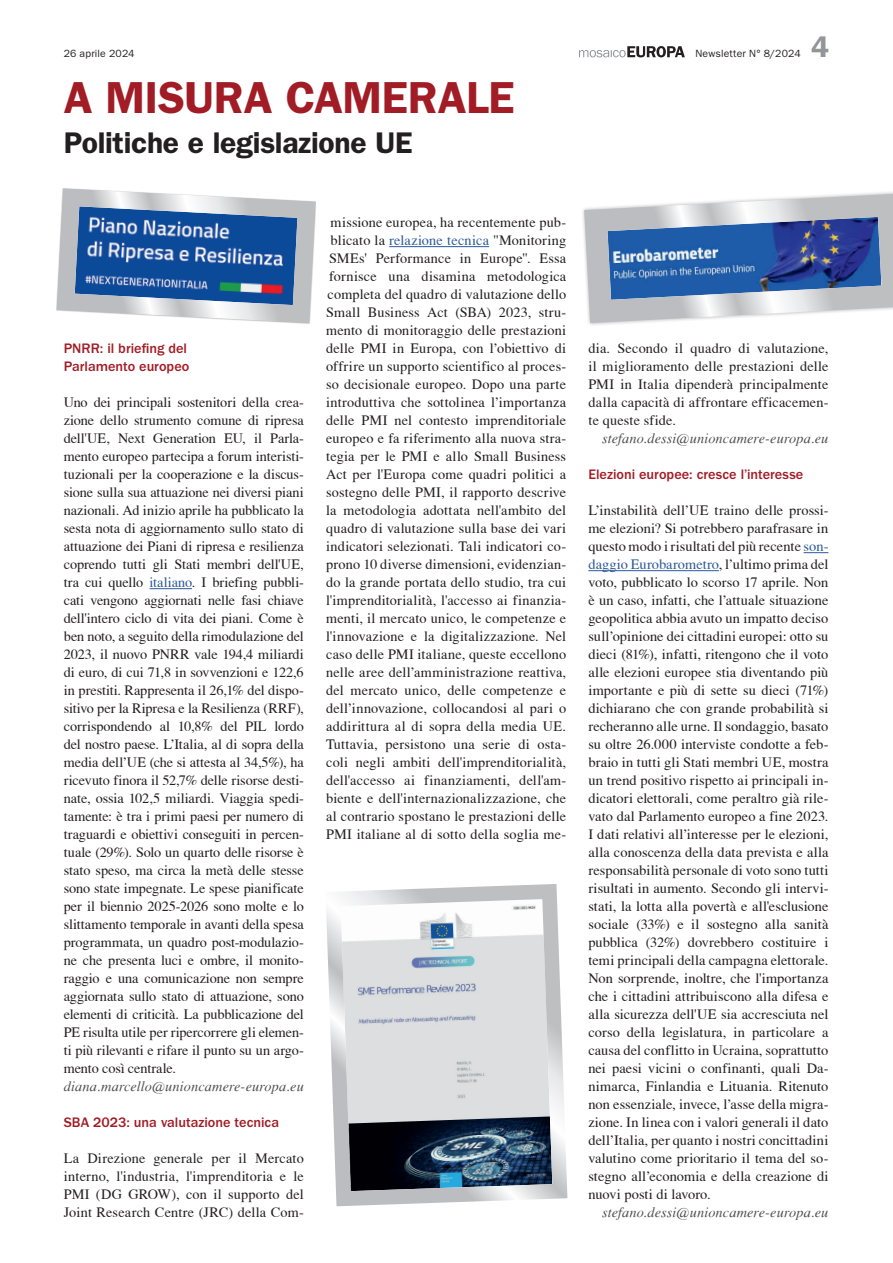
<style>
.page{position:relative;width:893px;height:1263px;background:#fff}
.page>*{position:absolute;margin:0;border:0;box-sizing:border-box;transform-origin:0 0}
.t1{font:600 45px "ITC Franklin Gothic Std";letter-spacing:-.01em;color:#a11c25}
.t2{font:600 30px "ITC Franklin Gothic Std";letter-spacing:-.01em;color:#231f20}
.t3{font:600 30px "ITC Franklin Gothic Std";color:#939598}
.t4{font:14.25px/18px "T Acc LAD";letter-spacing:.015em;color:#231f20;text-align:justify}
.t5{font:14.25px "T Acc LAD Italic";letter-spacing:.005em;color:#4b4c4d}
.t6{font:500 14.25px/18px "ITC Franklin Gothic Std";color:#a11c25}
.t7{font:10.5px "ITC Franklin Gothic Std";letter-spacing:.015em;color:#231f20}
.s1{color:#2c599a}
</style>
<div class="page">
<svg style="left:579px;top:46px;width:106px;height:11px"></svg>
<hr style="left:389px;top:246px;width:100px;height:1px;background:#2c599a">
<hr style="left:150px;top:588px;width:42px;height:1px;background:#2c599a">
<svg style="left:804px;top:552px;width:24px;height:1px"></svg>
<hr style="left:588px;top:570px;width:131px;height:1px;background:#2c599a">
<svg style="left:583px;top:192px;width:310px;height:133px"></svg>
<svg style="left:326px;top:884px;width:242px;height:323px"></svg>
<svg style="left:56px;top:188px;width:260px;height:136px"></svg>
<p class="t7" style="left:64px;top:48px;width:72px">26 aprile 2024</p>
<p class="t7" style="left:695px;top:48px;width:107px">Newsletter N° 8/2024</p>
<h1 class="t1" style="left:64px;top:71px;width:452px">A MISURA CAMERALE</h1>
<h2 class="t2" style="left:64px;top:125px;width:350px">Politiche e legislazione UE</h2>
<h2 class="t3" style="left:811px;top:29px;width:19px">4</h2>
<p class="t6" style="left:64px;top:339px;width:127px">PNRR: il briefing del<br>Parlamento europeo</p>
<p class="t4" style="left:64px;top:393px;width:242px">Uno dei principali sostenitori della crea&shy;zione dello strumento comune di ripresa dell'UE, Next Generation EU, il Parla&shy;mento europeo partecipa a forum interisti&shy;tuzionali per la cooperazione e la discus&shy;sione sulla sua attuazione nei diversi piani nazionali. Ad inizio aprile ha pubblicato la sesta nota di aggiornamento sullo stato di attuazione dei Piani di ripresa e resilienza coprendo tutti gli Stati membri dell'UE, tra cui quello <span class="s1">italiano</span>. I briefing pubbli&shy;cati vengono aggiornati nelle fasi chiave dell'intero ciclo di vita dei piani. Come è ben noto, a seguito della rimodulazione del 2023, il nuovo PNRR vale 194,4 miliardi di euro, di cui 71,8 in sovvenzioni e 122,6 in prestiti. Rappresenta il 26,1% del dispo&shy;sitivo per la Ripresa e la Resilienza (RRF), corrispondendo al 10,8% del PIL lordo del nostro paese. L’Italia, al di sopra della media dell’UE (che si attesta al 34,5%), ha ricevuto finora il 52,7% delle risorse desti&shy;nate, ossia 102,5 miliardi. Viaggia spedi&shy;tamente: è tra i primi paesi per numero di traguardi e obiettivi conseguiti in percen&shy;tuale (29%). Solo un quarto delle risorse è stato speso, ma circa la metà delle stesse sono state impegnate. Le spese pianificate per il biennio 2025-2026 sono molte e lo slittamento temporale in avanti della spesa programmata, un quadro post-modulazio&shy;ne che presenta luci e ombre, il monito&shy;raggio e una comunicazione non sempre aggiornata sullo stato di attuazione, sono elementi di criticità. La pubblicazione del PE risulta utile per ripercorrere gli elemen&shy;ti più rilevanti e rifare il punto su un argo&shy;mento così centrale.</p>
<p class="t5" style="left:64px;top:1078px;width:241px">diana.marcello@unioncamere-europa.eu</p>
<p class="t6" style="left:64px;top:1113px;width:217px">SBA 2023: una valutazione tecnica</p>
<p class="t4" style="left:64px;top:1149px;width:242px">La Direzione generale per il Mercato interno, l'industria, l'imprenditoria e le PMI (DG GROW), con il supporto del Joint Research Centre (JRC) della Com-</p>
<p class="t4" style="left:326px;top:213px;width:242px;text-align:center">missione europea, ha recentemente pub&shy;blicato la <span class="s1">relazione tecnica</span> "Monitoring SMEs' Performance in Europe". Essa fornisce una disamina metodologica completa del quadro di valutazione dello Small Business Act (SBA) 2023, stru&shy;mento di monitoraggio delle prestazioni delle PMI in Europa, con l’obiettivo di offrire un supporto scientifico al proces&shy;so decisionale europeo. Dopo una parte introduttiva che sottolinea l’importanza delle PMI nel contesto imprenditoriale europeo e fa riferimento alla nuova stra&shy;tegia per le PMI e allo Small Business Act per l'Europa come quadri politici a sostegno delle PMI, il rapporto descrive la metodologia adottata nell'ambito del quadro di valutazione sulla base dei vari indicatori selezionati. Tali indicatori co&shy;prono 10 diverse dimensioni, evidenzian&shy;do la grande portata dello studio, tra cui l'imprenditorialità, l'accesso ai finanzia&shy;menti, il mercato unico, le competenze e l'innovazione e la digitalizzazione. Nel caso delle PMI italiane, queste eccellono nelle aree dell’amministrazione reattiva, del mercato unico, delle competenze e dell’innovazione, collocandosi al pari o addirittura al di sopra della media UE.<br>Tuttavia, persistono una serie di osta&shy;coli negli ambiti dell'imprenditorialità, dell'accesso ai finanziamenti, dell'am&shy;biente e dell'internazionalizzazione, che al contrario spostano le prestazioni delle PMI italiane al di sotto della soglia me-</p>
<p class="t4" style="left:588px;top:339px;width:242px">dia. Secondo il quadro di valutazione, il miglioramento delle prestazioni delle PMI in Italia dipenderà principalmente dalla capacità di affrontare efficacemen&shy;te queste sfide.</p>
<p class="t5" style="left:602px;top:430px;width:228px">stefano.dessi@unioncamere-europa.eu</p>
<p class="t6" style="left:588px;top:465px;width:216px">Elezioni europee: cresce l’interesse</p>
<p class="t4" style="left:588px;top:501px;width:242px">L’instabilità dell’UE traino delle prossi&shy;me elezioni? Si potrebbero parafrasare in questo modo i risultati del più recente <span class="s1">son&shy;daggio Eurobarometro</span>, l’ultimo prima del voto, pubblicato lo scorso 17 aprile. Non è un caso, infatti, che l’attuale situazione geopolitica abbia avuto un impatto deciso sull’opinione dei cittadini europei: otto su dieci (81%), infatti, ritengono che il voto alle elezioni europee stia diventando più importante e più di sette su dieci (71%) dichiarano che con grande probabilità si recheranno alle urne. Il sondaggio, basato su oltre 26.000 interviste condotte a feb&shy;braio in tutti gli Stati membri UE, mostra un trend positivo rispetto ai principali in&shy;dicatori elettorali, come peraltro già rile&shy;vato dal Parlamento europeo a fine 2023.<br>I dati relativi all’interesse per le elezioni, alla conoscenza della data prevista e alla responsabilità personale di voto sono tutti risultati in aumento. Secondo gli intervi&shy;stati, la lotta alla povertà e all'esclusione sociale (33%) e il sostegno alla sanità pubblica (32%) dovrebbero costituire i temi principali della campagna elettorale.<br>Non sorprende, inoltre, che l'importanza che i cittadini attribuiscono alla difesa e alla sicurezza dell'UE sia accresciuta nel corso della legislatura, in particolare a causa del conflitto in Ucraina, soprattutto nei paesi vicini o confinanti, quali Da&shy;nimarca, Finlandia e Lituania. Ritenuto non essenziale, invece, l’asse della migra&shy;zione. In linea con i valori generali il dato dell’Italia, per quanto i nostri concittadini valutino come prioritario il tema del so&shy;stegno all’economia e della creazione di nuovi posti di lavoro.</p>
<p class="t5" style="left:602px;top:1204px;width:228px">stefano.dessi@unioncamere-europa.eu</p>
</div>
